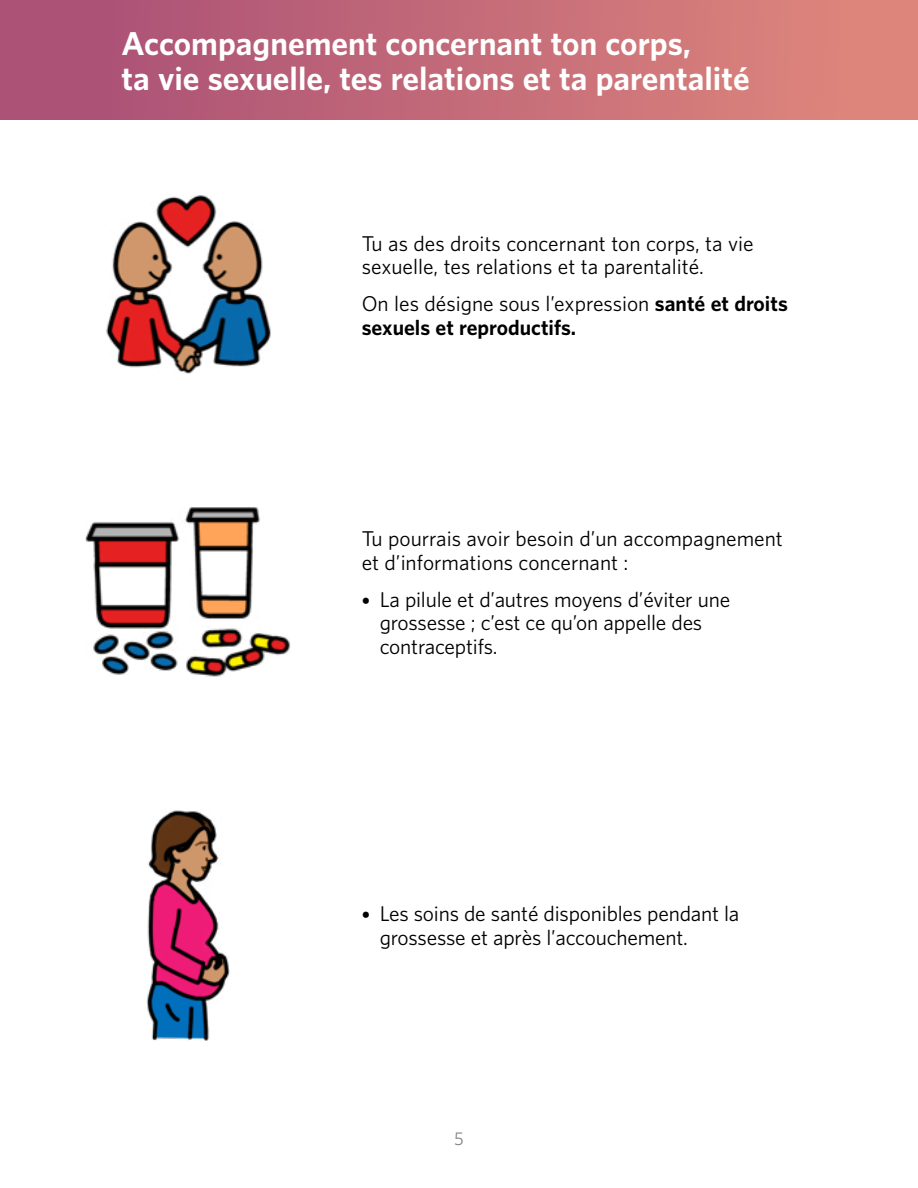
<style>
.page{position:relative;width:918px;height:1188px;background:#fff}
.page>*{position:absolute;margin:0;border:0;box-sizing:border-box;transform-origin:0 0}
.t1{font:700 30px/34.5px "UNFPA";color:#fff}
.t2{font:19.5px/23.4px "UNFPA Text";letter-spacing:-.01em;color:#000}
.t3{font:700 19.5px "UNFPA";color:#000}
.t4{font:16.5px "UNFPA Text";color:#808285}
.s1{font-family:"UNFPA";font-weight:700}
.s2{font-family:"UNFPA";font-weight:700;font-size:16.5px}
</style>
<div class="page">
<div style="left:0;top:0;width:918px;height:120px;background:linear-gradient(to right,#a74d76,#e0897c)"></div>
<img style="left:86px;top:507px;width:205px;height:170px">
<img style="left:147px;top:810px;width:82px;height:231px">
<img style="left:106px;top:195px;width:165px;height:179px">
<h1 class="t1" style="left:122px;top:25px;width:630px">Accompagnement concernant ton corps,<br>ta vie sexuelle, tes relations et ta parentalité</h1>
<p class="t2" style="left:362px;top:231px;width:394px">Tu as des droits concernant ton corps, ta vie sexuelle, tes relations et ta parentalité.</p>
<p class="t2" style="left:362px;top:291px;width:428px">On les désigne sous l’expression <span class="s1">santé et droits</span></p>
<p class="t3" style="left:362px;top:314px;width:216px">sexuels et reproductifs.</p>
<p class="t2" style="left:362px;top:527px;width:423px">Tu pourrais avoir besoin d’un accompagnement et d’informations concernant :</p>
<p class="t2" style="left:380px;top:587px;width:352px;text-indent:-18px"><span class="s2">•</span> La pilule et d’autres moyens d’éviter une grossesse ; c’est ce qu’on appelle des contraceptifs.</p>
<p class="t2" style="left:380px;top:902px;width:361px;text-indent:-18px"><span class="s2">•</span> Les soins de santé disponibles pendant la grossesse et après l’accouchement.</p>
<p class="t4" style="left:454px;top:1128px;width:11px">5</p>
</div>
